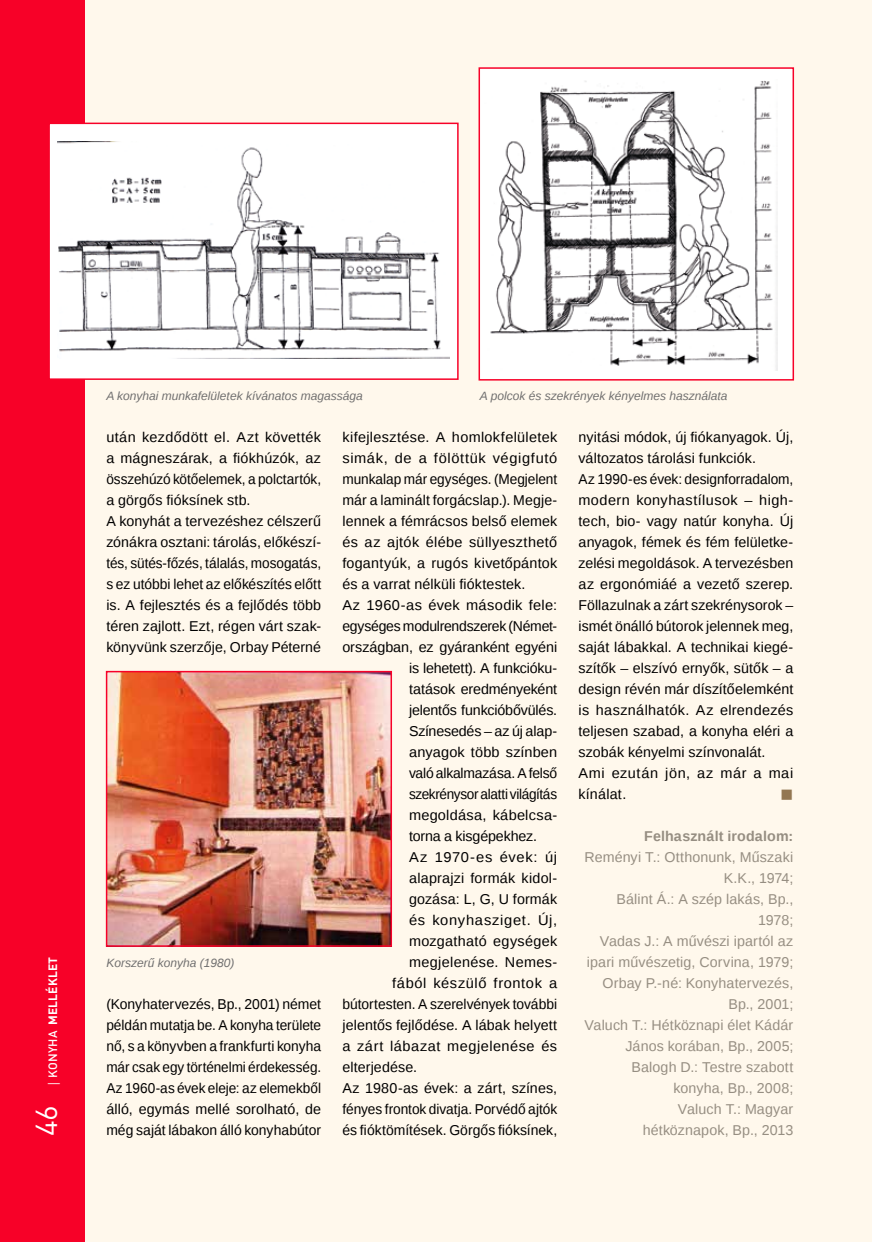
<style>
.page{position:relative;width:872px;height:1242px;background:#fff}
.page>*{position:absolute;margin:0;border:0;box-sizing:border-box;transform-origin:0 0}
.t1{font:30px "DIN Pro";color:#fff}
.t2{font:21px "Liberation Sans";color:#937752}
.t3{font:14.25px/21px "Liberation Sans";letter-spacing:.01em;color:#000}
.t4{font:14.25px/21px "Liberation Sans";letter-spacing:.01em;color:#968e82;text-align:right}
.t5{font:14.25px "Liberation Sans";letter-spacing:-.01em;color:#000}
.t6{font:14.25px "Liberation Sans";letter-spacing:.01em;color:#000;scale:.96 1}
.t7{font:14.25px "Liberation Sans";letter-spacing:.045em;color:#000}
.t8{font:14.25px "Liberation Sans";letter-spacing:-.015em;color:#000}
.t9{font:14.25px "Liberation Sans";letter-spacing:-.025em;color:#000;scale:.95 1}
.t10{font:14.25px "Liberation Sans";letter-spacing:.035em;color:#000}
.t11{font:14.25px "Liberation Sans";letter-spacing:-.02em;color:#000}
.t12{font:700 14.25px "Liberation Sans";letter-spacing:.01em;color:#968e82}
.t13{font:14.25px "Liberation Sans";letter-spacing:.05em;color:#000}
.t14{font:14.25px "Liberation Sans";letter-spacing:.04em;color:#000}
.t15{font:italic 12px "Liberation Sans";color:#706f6f}
.t16{font:700 12px "DIN Pro";letter-spacing:.01em;color:#fff}
.s1{font-family:"Open Sans";font-weight:400}
.s2{font-weight:500}
</style>
<div class="page">
<div style="left:0;top:0;width:85px;height:1242px;background:#f70128"></div>
<div style="left:85px;top:0;width:787px;height:1242px;background:#fff8ec"></div>
<div style="left:49px;top:123px;width:409px;height:256px;background:#fff"></div>
<img style="left:57px;top:141px;width:393px;height:217px">
<div style="left:48px;top:123px;width:410px;height:257px;border:2px solid #f70128"></div>
<img style="left:109px;top:674px;width:280px;height:269px">
<div style="left:106px;top:671px;width:286px;height:275px;border:2px solid #f70128"></div>
<div style="left:479px;top:68px;width:314px;height:312px;background:#fff"></div>
<img style="left:490px;top:80px;width:288px;height:291px">
<div style="left:478px;top:67px;width:316px;height:313px;border:2px solid #f70128"></div>
<p class="t16" style="left:45px;top:1087px;width:132px;rotate:-90deg"><span class="s1">|</span> <span class="s2">KONYHA</span> MELLÉKLET</p>
<h1 class="t1" style="left:26px;top:1136px;width:33px;rotate:-90deg">46</h1>
<p class="t15" style="left:106px;top:388px;width:258px">A konyhai munkafelületek kívánatos magassága</p>
<p class="t15" style="left:480px;top:388px;width:249px">A polcok és szekrények kényelmes használata</p>
<p class="t3" style="left:106px;top:427px;width:216px">után kezdődött el. Azt követték a mágneszárak, a fiókhúzók, az összehúzó kötőelemek, a polctartók, a görgős fióksínek stb.<br>A konyhát a tervezéshez célszerű zónákra osztani: tárolás, előkészí&shy;tés, sütés-főzés, tálalás, mosogatás, s ez utóbbi lehet az előkészítés előtt is. A fejlesztés és a fejlődés több téren zajlott. Ezt, régen várt szak&shy;könyvünk szerzője, Orbay Péterné</p>
<p class="t15" style="left:106px;top:955px;width:130px">Korszerű konyha (1980)</p>
<p class="t3" style="left:106px;top:994px;width:216px;text-align:justify">(Konyhatervezés, Bp., 2001) német példán mutatja be. A konyha területe nő, s a könyvben a frankfurti konyha már csak egy történelmi érdekesség.<br>Az 1960-as évek eleje: az elemekből álló, egymás mellé sorolható, de még saját lábakon álló konyhabútor</p>
<p class="t3" style="left:342px;top:427px;width:216px">kifejlesztése. A homlokfelületek</p>
<p class="t7" style="left:342px;top:450px;width:216px">simák, de a fölöttük végigfutó</p>
<p class="t6" style="left:342px;top:471px;width:225px">munkalap már egységes. (Megjelent</p>
<p class="t3" style="left:342px;top:490px;width:216px">már a laminált forgácslap.). Megje-</p>
<p class="t3" style="left:342px;top:511px;width:216px">lennek a fémrácsos belső elemek</p>
<p class="t3" style="left:342px;top:532px;width:216px">és az ajtók élébe süllyeszthető</p>
<p class="t3" style="left:342px;top:553px;width:216px">fogantyúk, a rugós kivetőpántok</p>
<p class="t3" style="left:342px;top:574px;width:184px">és a varrat nélküli fióktestek.</p>
<p class="t3" style="left:342px;top:595px;width:216px">Az 1960-as évek második fele:</p>
<p class="t8" style="left:342px;top:618px;width:216px">egységes modulrendszerek (Német-</p>
<p class="t3" style="left:342px;top:637px;width:216px">országban, ez gyáranként egyéni</p>
<p class="t5" style="left:409px;top:660px;width:150px">is lehetett). A funkcióku-</p>
<p class="t5" style="left:409px;top:681px;width:150px">tatások eredményeként</p>
<p class="t5" style="left:409px;top:702px;width:150px">jelentős funkcióbővülés.</p>
<p class="t5" style="left:409px;top:723px;width:150px">Színesedés – az új alap-</p>
<p class="t3" style="left:409px;top:742px;width:150px">anyagok több színben</p>
<p class="t11" style="left:409px;top:765px;width:150px">való alkalmazása. A felső</p>
<p class="t9" style="left:409px;top:786px;width:157px">szekrénysor alatti világítás</p>
<p class="t3" style="left:409px;top:805px;width:150px">megoldása, kábelcsa-</p>
<p class="t5" style="left:409px;top:828px;width:129px">torna a kisgépekhez.</p>
<p class="t14" style="left:409px;top:849px;width:150px">Az 1970-es évek: új</p>
<p class="t3" style="left:409px;top:868px;width:150px">alaprajzi formák kidol-</p>
<p class="t3" style="left:409px;top:889px;width:150px">gozása: L, G, U formák</p>
<p class="t13" style="left:409px;top:912px;width:150px">és konyhasziget. Új,</p>
<p class="t3" style="left:409px;top:931px;width:150px">mozgatható egységek</p>
<p class="t3" style="left:409px;top:952px;width:150px">megjelenése. Nemes-</p>
<p class="t7" style="left:392px;top:975px;width:167px">fából készülő frontok a</p>
<p class="t3" style="left:342px;top:994px;width:216px">bútortesten. A szerelvények további</p>
<p class="t3" style="left:342px;top:1015px;width:216px">jelentős fejlődése. A lábak helyett</p>
<p class="t10" style="left:342px;top:1038px;width:216px">a zárt lábazat megjelenése és</p>
<p class="t3" style="left:342px;top:1057px;width:76px">elterjedése.</p>
<p class="t3" style="left:342px;top:1078px;width:216px">Az 1980-as évek: a zárt, színes,</p>
<p class="t6" style="left:342px;top:1101px;width:225px">fényes frontok divatja. Porvédő ajtók</p>
<p class="t3" style="left:342px;top:1120px;width:216px">és fióktömítések. Görgős fióksínek,</p>
<p class="t3" style="left:578px;top:427px;width:216px">nyitási módok, új fiókanyagok. Új, változatos tárolási funkciók.<br>Az 1990-es évek: designforradalom, modern konyhastílusok – high&shy;tech, bio- vagy natúr konyha. Új anyagok, fémek és fém felületke&shy;zelési megoldások. A tervezésben az ergonómiáé a vezető szerep.<br>Föllazulnak a zárt szekrénysorok – ismét önálló bútorok jelennek meg, saját lábakkal. A technikai kiegé&shy;szítők – elszívó ernyők, sütők – a design révén már díszítőelemként is használhatók. Az elrendezés teljesen szabad, a konyha eléri a szobák kényelmi színvonalát.<br>Ami ezután jön, az már a mai kínálat.</p>
<h2 class="t2" style="left:780px;top:781px;width:14px">■</h2>
<p class="t12" style="left:644px;top:826px;width:151px">Felhasznált irodalom:</p>
<p class="t4" style="left:584px;top:847px;width:210px">Reményi T.: Otthonunk, Műszaki<br>K.K., 1974;<br>Bálint Á.: A szép lakás, Bp.,<br>1978;<br>Vadas J.: A művészi ipartól az ipari művészetig, Corvina, 1979;<br>Orbay P.-né: Konyhatervezés,<br>Bp., 2001;<br>Valuch T.: Hétköznapi élet Kádár<br>János korában, Bp., 2005;<br>Balogh D.: Testre szabott konyha, Bp., 2008;<br>Valuch T.: Magyar<br>hétköznapok, Bp., 2013</p>
</div>
